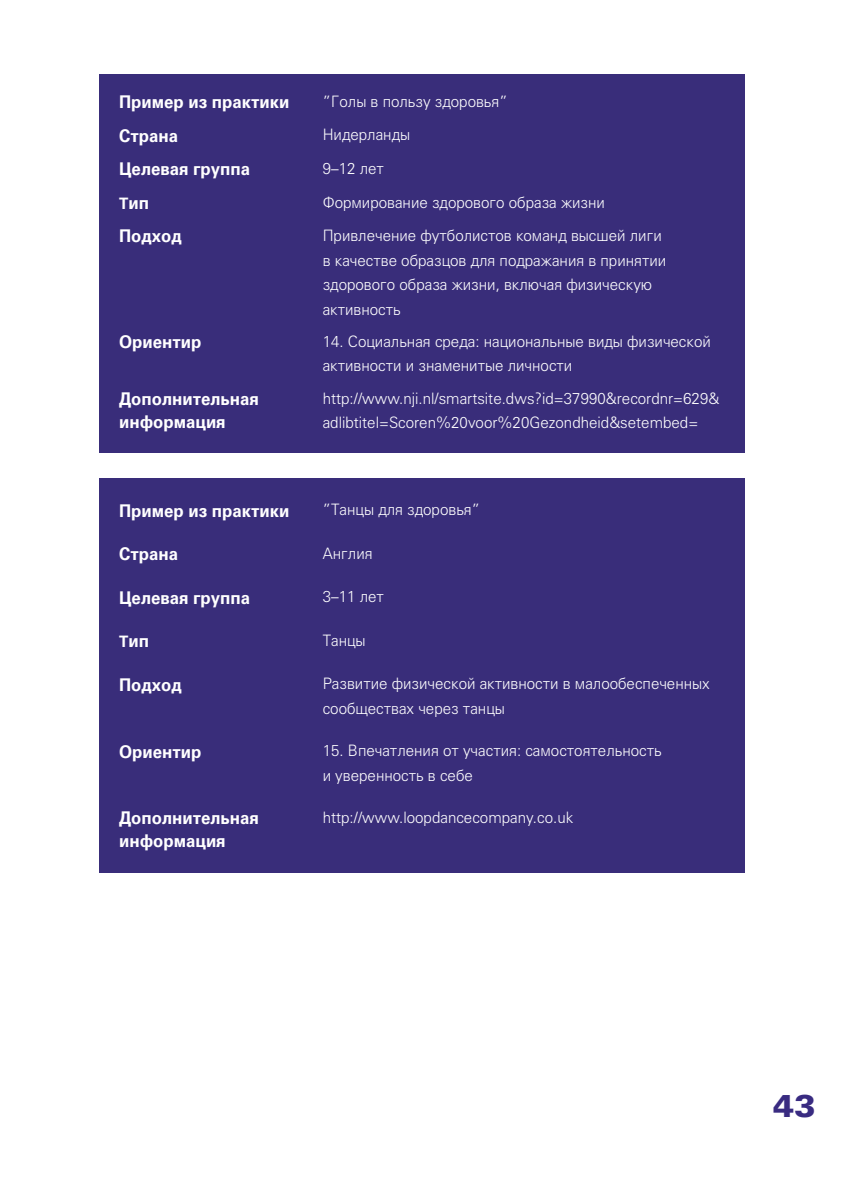
<style>
.page{position:relative;width:844px;height:1191px;background:#fff}
.page>*{position:absolute;margin:0;border:0;box-sizing:border-box;transform-origin:0 0}
.t1{font:900 31.5px "Univers C";color:#392b81}
.t2{font:700 17.5px/22.8px "Univers C";color:#fff;scale:.96 1}
.t3{font:300 15.75px/24.5px "Univers C";color:#fff;scale:.96 1}
.s1{font-size:15.75px}
</style>
<div class="page">
<div style="left:99px;top:478px;width:645px;height:394px;background:#392d7a"></div>
<div style="left:99px;top:74px;width:645px;height:379px;background:#392d7a"></div>
<p class="t2" style="left:119px;top:90px;width:179px">Пример из практики</p>
<p class="t3" style="left:322px;top:89px;width:194px">”Голы в пользу здоровья”</p>
<p class="t2" style="left:119px;top:124px;width:63px">Страна</p>
<p class="t3" style="left:322px;top:122px;width:93px">Нидерланды</p>
<p class="t2" style="left:119px;top:157px;width:138px">Целевая группа</p>
<p class="t3" style="left:322px;top:156px;width:65px">9–12 лет</p>
<p class="t2" style="left:119px;top:191px;width:33px"><span class="s1">Т</span>ип</p>
<p class="t3" style="left:322px;top:190px;width:295px">Формирование здорового образа жизни</p>
<p class="t2" style="left:119px;top:225px;width:67px">Подход</p>
<p class="t3" style="left:322px;top:223px;width:359px">Привлечение футболистов команд высшей лиги в качестве образцов для подражания в принятии здорового образа жизни, включая физическую активность</p>
<p class="t2" style="left:119px;top:330px;width:87px">Ориентир</p>
<p class="t3" style="left:322px;top:329px;width:406px">14. Социальная среда: национальные виды физической активности и знаменитые личности</p>
<p class="t2" style="left:119px;top:387px;width:147px">Дополнительная информация</p>
<p class="t3" style="left:322px;top:386px;width:414px">http://www.nji.nl/smartsite.dws?id=37990&amp;recordnr=629&amp; adlibtitel=Scoren%20voor%20Gezondheid&amp;setembed=</p>
<p class="t2" style="left:119px;top:499px;width:179px">Пример из практики</p>
<p class="t3" style="left:322px;top:497px;width:165px">”Танцы для здоровья”</p>
<p class="t2" style="left:119px;top:542px;width:63px">Страна</p>
<p class="t3" style="left:322px;top:541px;width:53px">Англия</p>
<p class="t2" style="left:119px;top:586px;width:138px">Целевая группа</p>
<p class="t3" style="left:322px;top:584px;width:65px">3–11 лет</p>
<p class="t2" style="left:119px;top:629px;width:33px"><span class="s1">Т</span>ип</p>
<p class="t3" style="left:322px;top:628px;width:46px">Танцы</p>
<p class="t2" style="left:119px;top:673px;width:67px">Подход</p>
<p class="t3" style="left:322px;top:671px;width:404px">Развитие физической активности в малообеспеченных сообществах через танцы</p>
<p class="t2" style="left:119px;top:740px;width:87px">Ориентир</p>
<p class="t3" style="left:322px;top:738px;width:354px">15. Впечатления от участия: самостоятельность и уверенность в себе</p>
<p class="t2" style="left:119px;top:806px;width:147px">Дополнительная информация</p>
<p class="t3" style="left:322px;top:805px;width:262px">http://www.loopdancecompany.co.uk</p>
<h1 class="t1" style="left:773px;top:1086px;width:44px">43</h1>
</div>
